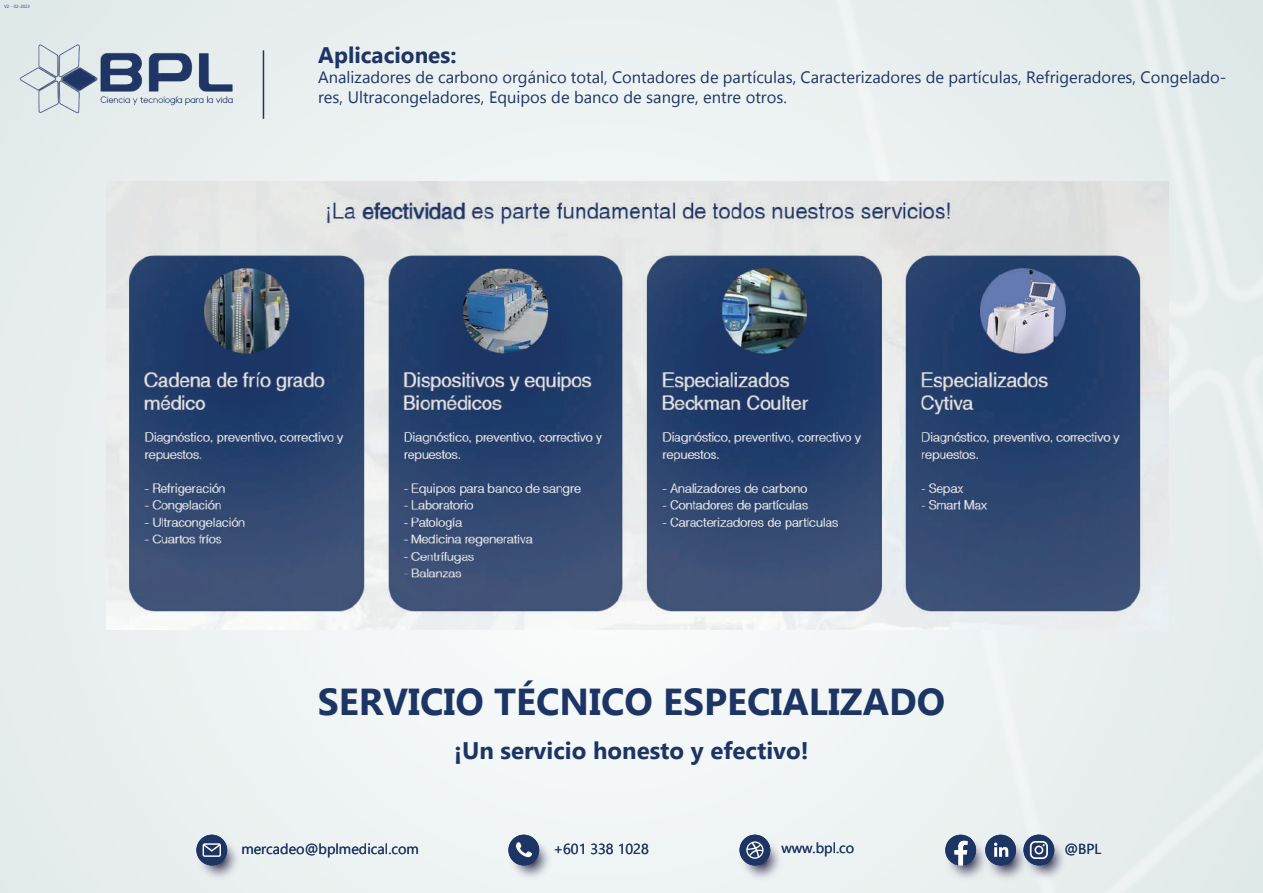
<style>
.page{position:relative;width:1263px;height:893px;background:#fff}
.page>*{position:absolute;margin:0;border:0;box-sizing:border-box;transform-origin:0 0}
.t1{font:700 37.5px "Gadugi";color:#1d3565}
.t2{font:700 24px "Gadugi";color:#1d3565}
.t3{font:700 22.5px "Gadugi";color:#1d3565}
.t4{font:16.5px/19.8px "Gadugi";color:#1d3565}
.t5{font:14.4px "Gadugi";color:#1d3565}
.t6{font:4.5px "Gadugi";color:#2f328a}
</style>
<div class="page">
<div style="left:0;top:0;width:1263px;height:892px;background:#eaf0ef"></div>
<img style="left:493px;top:0;width:770px;height:892px">
<svg style="left:739px;top:837px;width:44px;height:44px"></svg>
<div style="left:739px;top:834px;width:31px;height:31px;background:#1d3565;border-radius:50%"></div>
<svg style="left:746px;top:841px;width:17px;height:17px"></svg>
<svg style="left:1023px;top:836px;width:44px;height:45px"></svg>
<div style="left:1023px;top:834px;width:31px;height:31px;background:#1d3565;border-radius:50%"></div>
<svg style="left:1030px;top:841px;width:18px;height:18px"></svg>
<svg style="left:943px;top:836px;width:46px;height:45px"></svg>
<svg style="left:945px;top:834px;width:31px;height:31px"></svg>
<svg style="left:983px;top:836px;width:46px;height:46px"></svg>
<div style="left:985px;top:834px;width:31px;height:31px;background:#1d3565;border-radius:50%"></div>
<svg style="left:994px;top:842px;width:14px;height:14px"></svg>
<svg style="left:508px;top:836px;width:44px;height:44px"></svg>
<div style="left:508px;top:834px;width:31px;height:31px;background:#1d3565;border-radius:50%"></div>
<svg style="left:196px;top:836px;width:44px;height:44px"></svg>
<div style="left:196px;top:834px;width:31px;height:31px;background:#1d3565;border-radius:50%"></div>
<svg style="left:203px;top:843px;width:18px;height:13px"></svg>
<svg style="left:516px;top:842px;width:16px;height:15px"></svg>
<hr style="left:263px;top:50px;width:1px;height:69px;background:#1d3565">
<img style="left:11px;top:9px;width:222px;height:105px">
<img style="left:107px;top:181px;width:1061px;height:448px">
<p class="t6" style="left:4px;top:4px;width:27px">V2 - 02-2023</p>
<h3 class="t3" style="left:318px;top:41px;width:140px">Aplicaciones:</h3>
<p class="t4" style="left:318px;top:67px;width:910px">Analizadores de carbono orgánico total, Contadores de partículas, Caracterizadores de partículas, Refrigeradores, Congelado&shy;res, Ultracongeladores, Equipos de banco de sangre, entre otros.</p>
<h1 class="t1" style="left:318px;top:679px;width:629px">SERVICIO TÉCNICO ESPECIALIZADO</h1>
<h2 class="t2" style="left:454px;top:735px;width:356px">¡Un servicio honesto y efectivo!</h2>
<p class="t5" style="left:241px;top:839px;width:179px">mercadeo@bplmedical.com</p>
<p class="t5" style="left:553px;top:839px;width:97px">+601 338 1028</p>
<p class="t5" style="left:781px;top:839px;width:75px">www.bpl.co</p>
<p class="t5" style="left:1064px;top:840px;width:38px">@BPL</p>
</div>
